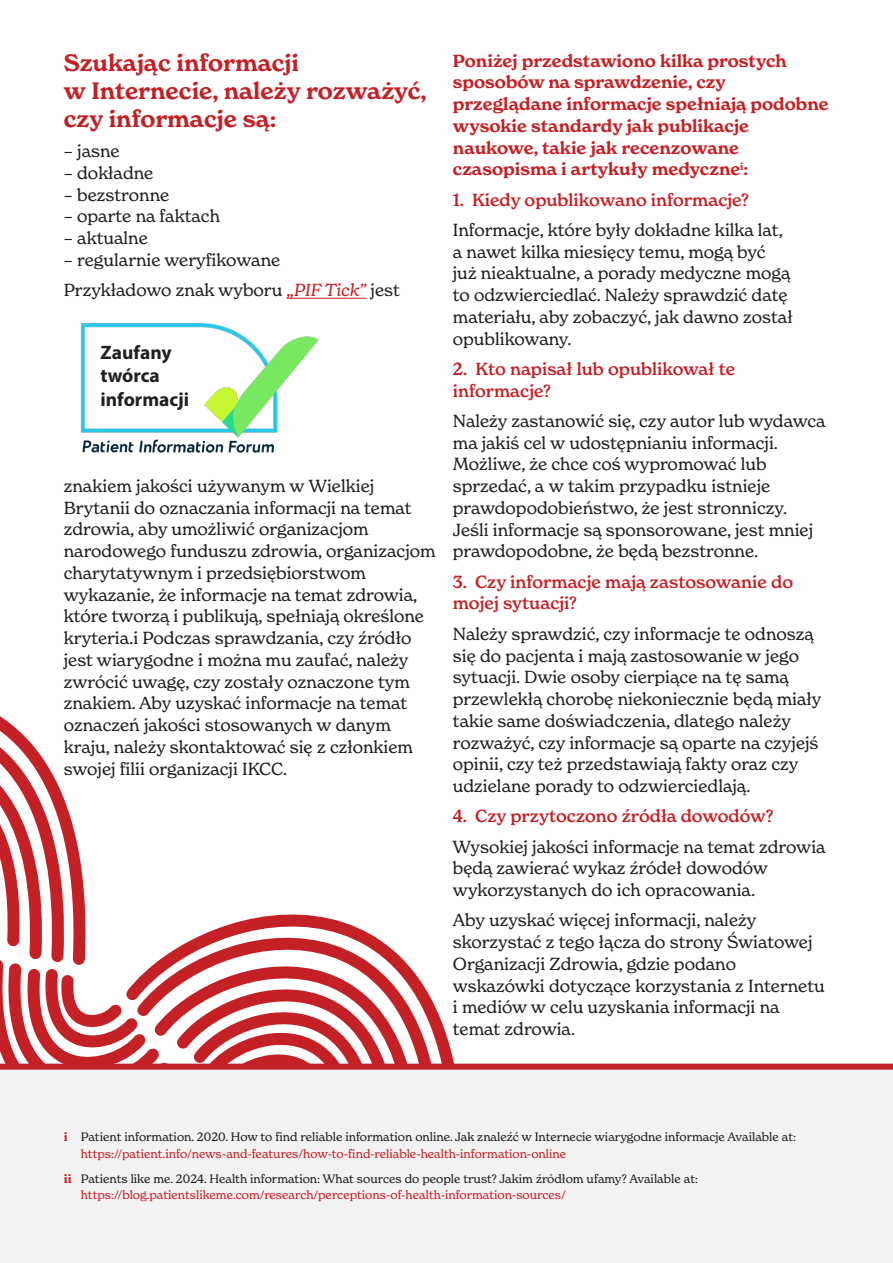
<style>
.page{position:relative;width:893px;height:1263px;background:#fff}
.page>*{position:absolute;margin:0;border:0;box-sizing:border-box;transform-origin:0 0}
.t1{font:600 23.25px/27.8px "New Spirit";color:#c42126}
.t2{font:700 19.5px/23.4px "Myriad Pro";color:#231f20}
.t3{font:17.25px/21.8px "New Spirit";color:#231f20}
.t4{font:600 17.25px/21.8px "New Spirit";color:#c42126}
.t5{font:500 17.25px/21.8px "New Spirit";color:#c42126}
.Body_copy{font:12px/16.5px "New Spirit";color:#231f20}
.s1{font-style:italic;color:#c42126}
.s2{font-weight:600;color:#c42126}
.s3{color:#c42126}
</style>
<div class="page">
<div style="left:0;top:1068px;width:893px;height:195px;background:#f2f2f2"></div>
<svg style="left:0;top:716px;width:893px;height:348px"></svg>
<hr style="left:287px;top:298px;width:79px;height:1px;background:#c42126">
<div style="left:0;top:1064px;width:893px;height:6px;background:#c42126"></div>
<img style="left:80px;top:323px;width:239px;height:130px">
<svg style="left:94px;top:335px;width:136px;height:85px"></svg>
<p class="t1" style="left:64px;top:49px;width:364px">Szukając informacji<br>w Internecie, należy rozważyć, czy informacje są:</p>
<p class="t3" style="left:64px;top:140px;width:57px">– jasne</p>
<p class="t3" style="left:64px;top:162px;width:91px">– dokładne</p>
<p class="t3" style="left:64px;top:183px;width:107px">– bezstronne</p>
<p class="t3" style="left:64px;top:205px;width:158px">– oparte na faktach</p>
<p class="t3" style="left:64px;top:227px;width:86px">– aktualne</p>
<p class="t3" style="left:64px;top:249px;width:218px">– regularnie weryfikowane</p>
<p class="t3" style="left:64px;top:279px;width:338px">Przykładowo znak wyboru <span class="s1">„PIF Tick”</span> jest</p>
<p class="t2" style="left:100px;top:340px;width:90px">Zaufany twórca informacji</p>
<p class="t3" style="left:64px;top:475px;width:373px">znakiem jakości używanym w Wielkiej Brytanii do oznaczania informacji na temat zdrowia, aby umożliwić organizacjom narodowego funduszu zdrowia, organizacjom charytatywnym i przedsiębiorstwom wykazanie, że informacje na temat zdrowia, które tworzą i publikują, spełniają określone kryteria.i Podczas sprawdzania, czy źródło jest wiarygodne i można mu zaufać, należy zwrócić uwagę, czy zostały oznaczone tym znakiem. Aby uzyskać informacje na temat oznaczeń jakości stosowanych w danym kraju, należy skontaktować się z członkiem swojej filii organizacji IKCC.</p>
<p class="t4" style="left:453px;top:50px;width:377px">Poniżej przedstawiono kilka prostych sposobów na sprawdzenie, czy przeglądane informacje spełniają podobne wysokie standardy jak publikacje naukowe, takie jak recenzowane czasopisma i artykuły medyczne<sup>i</sup>:</p>
<p class="t5" style="left:453px;top:189px;width:298px">1. Kiedy opublikowano informacje?</p>
<p class="t3" style="left:453px;top:219px;width:341px">Informacje, które były dokładne kilka lat, a nawet kilka miesięcy temu, mogą być już nieaktualne, a porady medyczne mogą to odzwierciedlać. Należy sprawdzić datę materiału, aby zobaczyć, jak dawno został opublikowany.</p>
<p class="t5" style="left:453px;top:358px;width:284px">2. Kto napisał lub opublikował te informacje?</p>
<p class="t3" style="left:453px;top:410px;width:374px">Należy zastanowić się, czy autor lub wydawca ma jakiś cel w udostępnianiu informacji.<br>Możliwe, że chce coś wypromować lub sprzedać, a w takim przypadku istnieje prawdopodobieństwo, że jest stronniczy.<br>Jeśli informacje są sponsorowane, jest mniej prawdopodobne, że będą bezstronne.</p>
<p class="t5" style="left:453px;top:571px;width:342px">3. Czy informacje mają zastosowanie do mojej sytuacji?</p>
<p class="t3" style="left:453px;top:622px;width:370px">Należy sprawdzić, czy informacje te odnoszą się do pacjenta i mają zastosowanie w jego sytuacji. Dwie osoby cierpiące na tę samą przewlekłą chorobę niekoniecznie będą miały takie same doświadczenia, dlatego należy rozważyć, czy informacje są oparte na czyjejś opinii, czy też przedstawiają fakty oraz czy udzielane porady to odzwierciedlają.</p>
<p class="t5" style="left:453px;top:805px;width:322px">4. Czy przytoczono źródła dowodów?</p>
<p class="t3" style="left:453px;top:835px;width:374px">Wysokiej jakości informacje na temat zdrowia będą zawierać wykaz źródeł dowodów wykorzystanych do ich opracowania.</p>
<p class="t3" style="left:453px;top:909px;width:374px">Aby uzyskać więcej informacji, należy skorzystać z tego łącza do strony Światowej Organizacji Zdrowia, gdzie podano wskazówki dotyczące korzystania z Internetu i mediów w celu uzyskania informacji na temat zdrowia.</p>
<p class="Body_copy" style="left:81px;top:1128px;width:717px;text-indent:-17px"><span class="s2">i</span> Patient information. 2020. How to find reliable information online. Jak znaleźć w Internecie wiarygodne informacje Available at: <span class="s3">https://patient.info/news-and-features/how-to-find-reliable-health-information-online</span></p>
<p class="Body_copy" style="left:81px;top:1170px;width:619px;text-indent:-17px"><span class="s2">ii</span> Patients like me. 2024. Health information: What sources do people trust? Jakim źródłom ufamy? Available at: <span class="s3">https://blog.patientslikeme.com/research/perceptions-of-health-information-sources/</span></p>
</div>
